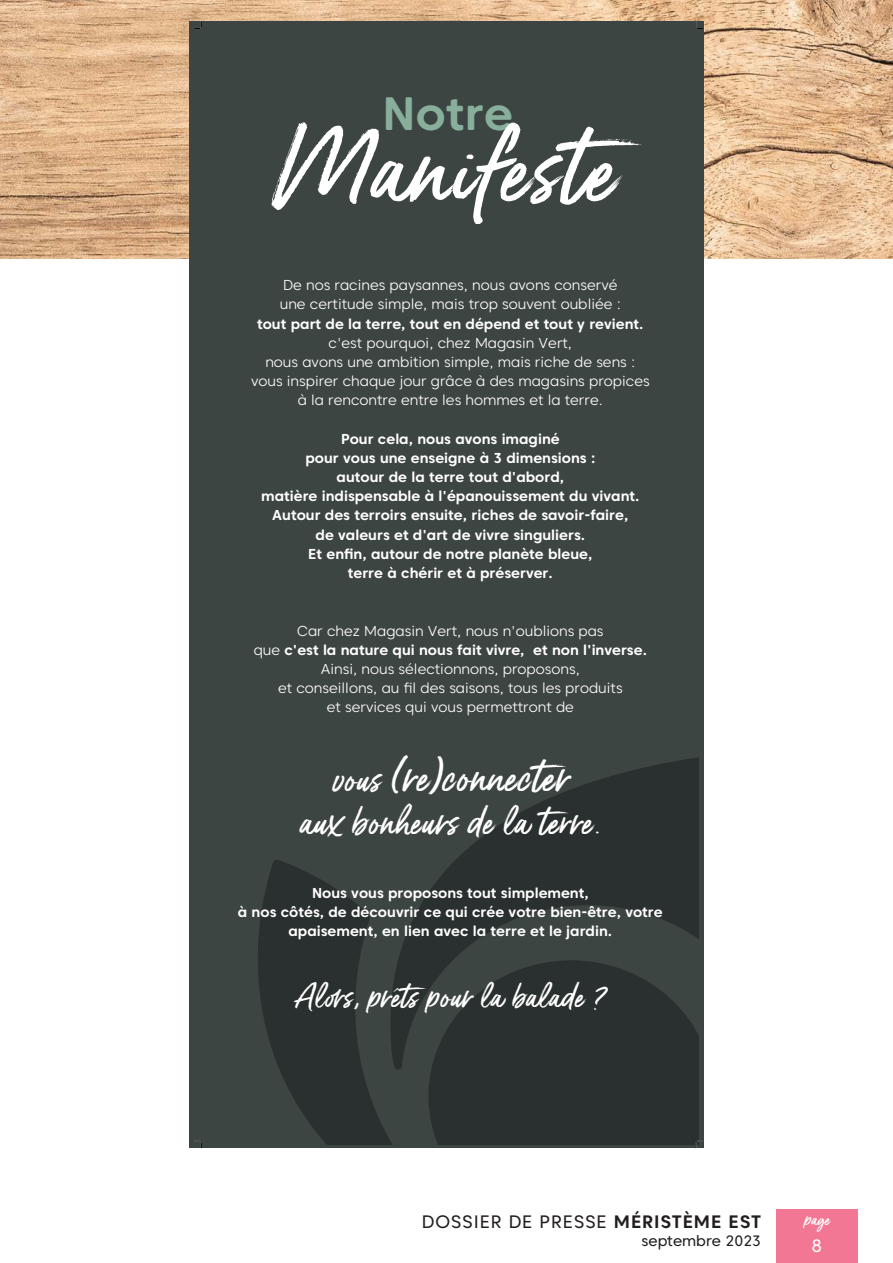
<style>
.page{position:relative;width:893px;height:1263px;background:#fff}
.page>*{position:absolute;margin:0;border:0;box-sizing:border-box;transform-origin:0 0}
.t1{font:102px "Gotcha";letter-spacing:.025em;color:#fff}
.t2{font:700 46.8px "Caros Soft";color:#88af9b}
.t3{font:43.65px "Gotcha";letter-spacing:.025em;color:#fff}
.t4{font:37.65px "Gotcha";letter-spacing:.025em;color:#fff}
.t5{font:32.7px "Gotcha";letter-spacing:.025em;color:#fff}
.t6{font:18px "Caros";letter-spacing:.05em;color:#231f20}
.t7{font:18px "Gotcha";color:#fff}
.t8{font:18px "Caros";color:#fff}
.t9{font:15px "Caros";color:#231f20}
.t10{font:300 14.4px/19.2px "Caros Soft";color:#fff;text-align:center}
.t11{font:700 14.4px/19.2px "Caros Soft";color:#fff;text-align:center}
.s1{font-weight:700}
.s2{font-size:37.65px}
.s3{font-size:30.15px}
</style>
<div class="page">
<img style="left:0;top:0;width:893px;height:258px">
<div style="left:776px;top:1209px;width:82px;height:54px;background:#f27794"></div>
<div style="left:189px;top:21px;width:515px;height:1127px;background:#3c4543"></div>
<svg style="left:258px;top:860px;width:132px;height:284px;fill:#2a302f"></svg>
<svg style="left:390px;top:757px;width:309px;height:387px;fill:#2a302f"></svg>
<svg style="left:428px;top:960px;width:271px;height:184px;background:#2c3231"></svg>
<svg style="left:194px;top:22px;width:8px;height:7px"></svg>
<svg style="left:194px;top:1141px;width:8px;height:7px"></svg>
<svg style="left:696px;top:21px;width:7px;height:8px"></svg>
<svg style="left:696px;top:1141px;width:7px;height:7px"></svg>
<p class="t2" style="left:383px;top:83px;width:132px">Notre</p>
<p class="t1" style="left:278px;top:100px;width:370px">Manifeste</p>
<p class="t10" style="left:251px;top:275px;width:400px">De nos racines paysannes, nous avons conservé<br>une certitude simple, mais trop souvent oubliée :<br><span class="s1">tout part de la terre, tout en dépend et tout y revient. </span>c'est pourquoi, chez Magasin Vert,<br>nous avons une ambition simple, mais riche de sens : vous inspirer chaque jour grâce à des magasins propices à la rencontre entre les hommes et la terre.</p>
<p class="t11" style="left:261px;top:429px;width:380px">Pour cela, nous avons imaginé<br>pour vous une enseigne à 3 dimensions :<br>autour de la terre tout d'abord,<br>matière indispensable à l'épanouissement du vivant.<br>Autour des terroirs ensuite, riches de savoir-faire,<br>de valeurs et d'art de vivre singuliers.<br>Et enfin, autour de notre planète bleue,<br>terre à chérir et à préserver.</p>
<p class="t10" style="left:254px;top:621px;width:395px">Car chez Magasin Vert, nous n'oublions pas<br>que <span class="s1">c'est la nature qui nous fait vivre, et non l'inverse.<br></span>Ainsi, nous sélectionnons, proposons,<br>et conseillons, au fil des saisons, tous les produits<br>et services qui vous permettront de</p>
<p class="t3" style="left:333px;top:747px;width:237px"><span class="s2">vous</span> (re)connecter</p>
<p class="t4" style="left:299px;top:797px;width:304px">aux bonheurs de la terre.</p>
<p class="t11" style="left:238px;top:883px;width:426px">Nous vous proposons tout simplement,<br>à nos côtés, de découvrir ce qui crée votre bien-être, votre apaisement, en lien avec la terre et le jardin.</p>
<p class="t5" style="left:295px;top:975px;width:313px">Alors, prêts pour la balade <span class="s3">?</span></p>
<p class="t6" style="left:422px;top:1210px;width:341px">DOSSIER DE PRESSE <span class="s1">MÉRISTÈME EST</span></p>
<p class="t9" style="left:642px;top:1231px;width:121px">septembre 2023</p>
<p class="t7" style="left:804px;top:1207px;width:27px">page</p>
<p class="t8" style="left:812px;top:1234px;width:12px">8</p>
</div>
